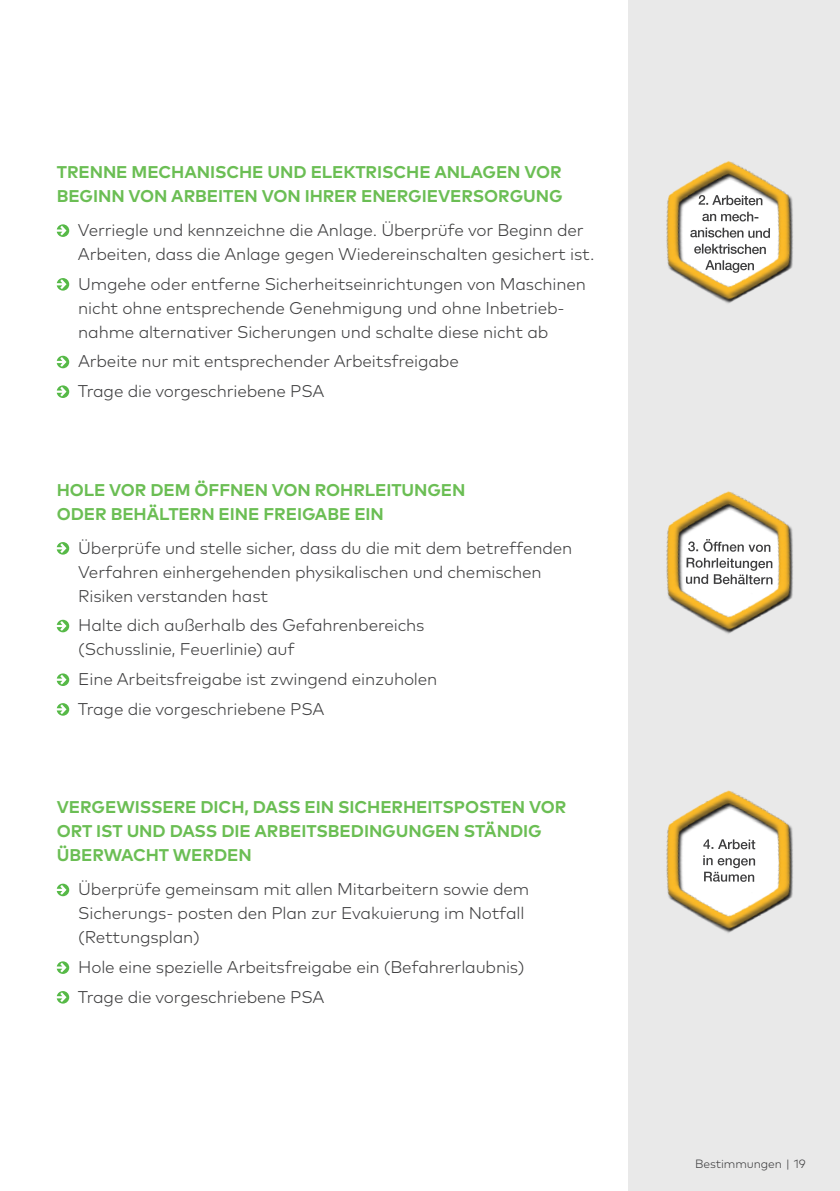
<style>
.page{position:relative;width:840px;height:1191px;background:#fff}
.page>*{position:absolute;margin:0;border:0;box-sizing:border-box;transform-origin:0 0}
.t1{font:300 17px/24px "Mark Pro";letter-spacing:-.01em;color:#3e3e3f}
.t2{font:700 17px/24px "Mark Pro";letter-spacing:-.005em;color:#6bbe54}
.t3{font:300 12px "Mark Pro";letter-spacing:-.01em;color:#3e3e3f}
</style>
<div class="page">
<div style="left:627px;top:0;width:212px;height:1191px;background:#e9e9e9"></div>
<svg style="left:57px;top:224px;width:12px;height:13px"></svg>
<svg style="left:57px;top:278px;width:12px;height:13px"></svg>
<svg style="left:57px;top:356px;width:12px;height:12px"></svg>
<svg style="left:57px;top:385px;width:12px;height:13px"></svg>
<svg style="left:57px;top:542px;width:12px;height:12px"></svg>
<svg style="left:57px;top:620px;width:12px;height:12px"></svg>
<svg style="left:57px;top:673px;width:12px;height:13px"></svg>
<svg style="left:57px;top:703px;width:12px;height:12px"></svg>
<svg style="left:57px;top:883px;width:12px;height:13px"></svg>
<svg style="left:57px;top:961px;width:12px;height:13px"></svg>
<svg style="left:57px;top:991px;width:12px;height:12px"></svg>
<img style="left:666px;top:161px;width:127px;height:143px">
<svg style="left:673px;top:171px;width:112px;height:127px"></svg>
<img style="left:666px;top:491px;width:127px;height:143px">
<svg style="left:672px;top:498px;width:113px;height:128px"></svg>
<img style="left:666px;top:790px;width:127px;height:143px">
<svg style="left:673px;top:802px;width:107px;height:121px;background:#e0d5bd"></svg>
<p class="t2" style="left:57px;top:158px;width:507px">TRENNE MECHANISCHE UND ELEKTRISCHE ANLAGEN VOR<br>BEGINN VON ARBEITEN VON IHRER ENERGIEVERSORGUNG</p>
<p class="t1" style="left:78px;top:217px;width:517px">Verriegle und kennzeichne die Anlage. Überprüfe vor Beginn der<br>Arbeiten, dass die Anlage gegen Wiedereinschalten gesichert ist.</p>
<p class="t1" style="left:78px;top:270px;width:509px">Umgehe oder entferne Sicherheitseinrichtungen von Maschinen nicht ohne entsprechende Genehmigung und ohne Inbetrieb&shy;nahme alternativer Sicherungen und schalte diese nicht ab</p>
<p class="t1" style="left:78px;top:348px;width:382px">Arbeite nur mit entsprechender Arbeitsfreigabe</p>
<p class="t1" style="left:78px;top:378px;width:248px">Trage die vorgeschriebene PSA</p>
<p class="t2" style="left:57px;top:476px;width:410px">HOLE VOR DEM ÖFFNEN VON ROHRLEITUNGEN<br>ODER BEHÄLTERN EINE FREIGABE EIN</p>
<p class="t1" style="left:78px;top:534px;width:495px">Überprüfe und stelle sicher, dass du die mit dem betreffenden<br>Verfahren einhergehenden physikalischen und chemischen<br>Risiken verstanden hast</p>
<p class="t1" style="left:78px;top:612px;width:347px">Halte dich außerhalb des Gefahrenbereichs (Schusslinie, Feuerlinie) auf</p>
<p class="t1" style="left:78px;top:665px;width:360px">Eine Arbeitsfreigabe ist zwingend einzuholen</p>
<p class="t1" style="left:78px;top:695px;width:248px">Trage die vorgeschriebene PSA</p>
<p class="t2" style="left:57px;top:793px;width:510px">VERGEWISSERE DICH, DASS EIN SICHERHEITSPOSTEN VOR<br>ORT IST UND DASS DIE ARBEITSBEDINGUNGEN STÄNDIG<br>ÜBERWACHT WERDEN</p>
<p class="t1" style="left:78px;top:876px;width:452px">Überprüfe gemeinsam mit allen Mitarbeitern sowie dem<br>Sicherungs- posten den Plan zur Evakuierung im Notfall (Rettungsplan)</p>
<p class="t1" style="left:78px;top:953px;width:447px">Hole eine spezielle Arbeitsfreigabe ein (Befahrerlaubnis)</p>
<p class="t1" style="left:78px;top:983px;width:248px">Trage die vorgeschriebene PSA</p>
<p class="t3" style="left:694px;top:1155px;width:112px">Bestimmungen | 19</p>
</div>
